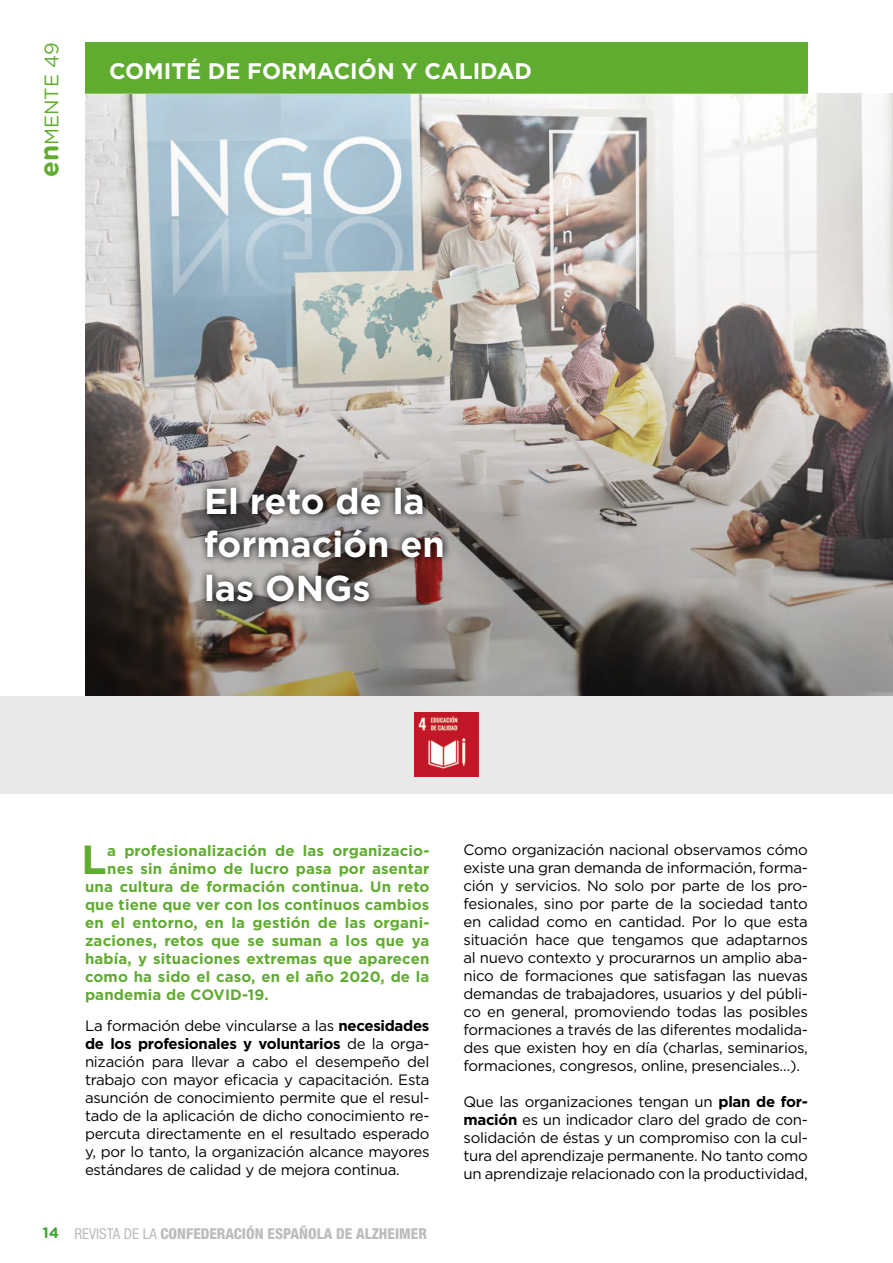
<style>
.page{position:relative;width:893px;height:1263px;background:#fff}
.page>*{position:absolute;margin:0;border:0;box-sizing:border-box;transform-origin:0 0}
.t1{font:700 40.65px "Gotham";color:#60ac30}
.t2{font:700 36px/43.2px "Gotham";color:#fff}
.t3{font:700 22.5px "Gotham";color:#fff}
.t4{font:19.5px "Gotham";color:#60ac30}
.t5{font:15px/18px "Gotham";letter-spacing:-.02em;color:#000;text-align:justify}
.t6{font:700 15px "Gotham";letter-spacing:.01em;color:#60ac30}
.t7{font:800 condensed 15px "Helvetica Neue LT Std";color:#bcbcbc}
.t8{font:700 15px "Gotham Rounded";color:#3fa535}
.s1{font-family:"Gotham Rounded";font-weight:700;font-size:25.95px}
.s2{font-weight:700}
.s3{font-weight:400}
</style>
<div class="page">
<div style="left:85px;top:43px;width:723px;height:51px;background:#60ac30"></div>
<div style="left:0;top:696px;width:893px;height:97px;background:#e9e9e9"></div>
<img style="left:415px;top:713px;width:63px;height:63px">
<img style="left:85px;top:94px;width:808px;height:602px">
<svg style="left:197px;top:479px;width:254px;height:131px;background:#776f6d"></svg>
<h3 class="t4" style="left:41px;top:177px;width:136px;rotate:-90deg"><span class="s1">en</span>MENTE 49</h3>
<h3 class="t3" style="left:109px;top:58px;width:425px">COMITÉ DE FORMACIÓN Y CALIDAD</h3>
<h2 class="t2" style="left:204px;top:479px;width:242px">El reto de la formación en las ONGs</h2>
<h1 class="t1" style="left:82px;top:836px;width:27px">L</h1>
<p class="t6" style="left:107px;top:842px;width:324px">a profesionalización de las organizacio-</p>
<p class="t6" style="left:107px;top:860px;width:324px">nes sin ánimo de lucro pasa por asentar</p>
<p class="t6" style="left:85px;top:878px;width:346px">una cultura de formación continua. Un reto</p>
<p class="t6" style="left:85px;top:896px;width:346px">que tiene que ver con los continuos cambios</p>
<p class="t6" style="left:85px;top:914px;width:346px">en el entorno, en la gestión de las organi-</p>
<p class="t6" style="left:85px;top:932px;width:346px">zaciones, retos que se suman a los que ya</p>
<p class="t6" style="left:85px;top:950px;width:346px">había, y situaciones extremas que aparecen</p>
<p class="t6" style="left:85px;top:968px;width:346px">como ha sido el caso, en el año 2020, de la</p>
<p class="t6" style="left:85px;top:986px;width:185px">pandemia de COVID-19.</p>
<p class="t5" style="left:85px;top:1016px;width:346px">La formación debe vincularse a las <span class="s2">necesidades de los profesionales y voluntarios</span> de la orga&shy;nización para llevar a cabo el desempeño del trabajo con mayor eficacia y capacitación. Esta asunción de conocimiento permite que el resul&shy;tado de la aplicación de dicho conocimiento re&shy;percuta directamente en el resultado esperado y, por lo tanto, la organización alcance mayores estándares de calidad y de mejora continua.</p>
<p class="t8" style="left:43px;top:1222px;width:18px">14</p>
<p class="t7" style="left:74px;top:1224px;width:354px"><span class="s3">REVISTA DE LA</span> CONFEDERACIÓN ESPAÑOLA DE ALZHEIMER</p>
<p class="t5" style="left:463px;top:840px;width:346px">Como organización nacional observamos cómo existe una gran demanda de información, forma&shy;ción y servicios. No solo por parte de los pro&shy;fesionales, sino por parte de la sociedad tanto en calidad como en cantidad. Por lo que esta situación hace que tengamos que adaptarnos al nuevo contexto y procurarnos un amplio aba&shy;nico de formaciones que satisfagan las nuevas demandas de trabajadores, usuarios y del públi&shy;co en general, promoviendo todas las posibles formaciones a través de las diferentes modalida&shy;des que existen hoy en día (charlas, seminarios, formaciones, congresos, online, presenciales…).</p>
<p class="t5" style="left:463px;top:1092px;width:346px">Que las organizaciones tengan un <span class="s2">plan de for&shy;mación</span> es un indicador claro del grado de con&shy;solidación de éstas y un compromiso con la cul&shy;tura del aprendizaje permanente. No tanto como un aprendizaje relacionado con la productividad,</p>
</div>
